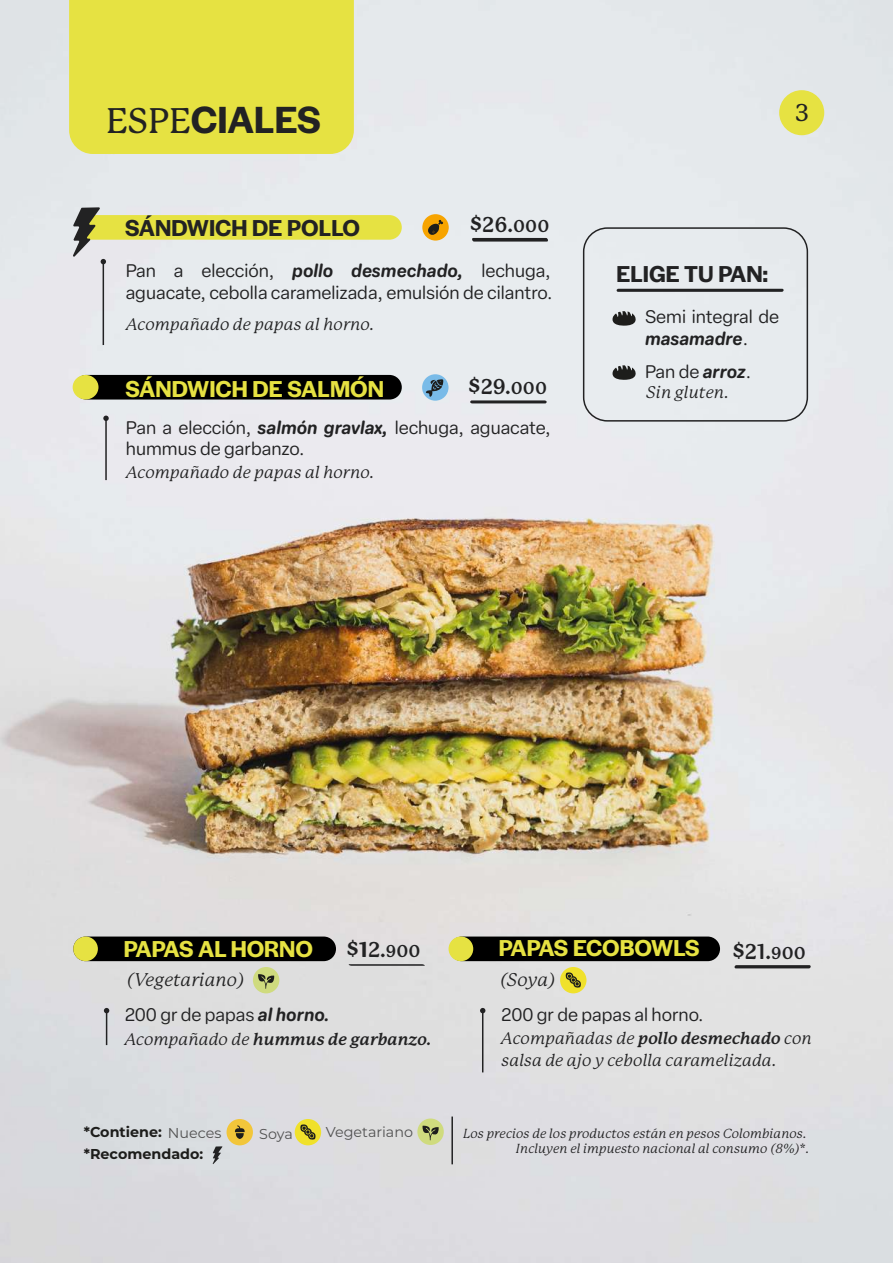
<style>
.page{position:relative;width:893px;height:1263px;background:#fff}
.page>*{position:absolute;margin:0;border:0;box-sizing:border-box;transform-origin:0 0}
.t1{font:600 39.45px "Halyard Display";color:#222223}
.t2{font:600 24px "Halyard Display";color:#e6e242}
.t3{font:600 24px "Halyard Display";color:#222223}
.t4{font:600 24px "Halyard Display";letter-spacing:-.03em;color:#e6e242}
.t5{font:500 23.7px "P Mackinac Pro";color:#222223}
.t6{font:700 21px "P22 Mackinac Pro";color:#222223}
.t7{font:18px/21.6px "Elza Round Variable Roman";color:#222223}
.t8{font:italic 18px "P22 Mackinac Pro";color:#222223}
.t9{font:italic 18px "Elza Round Variable";color:#222223}
.t10{font:700 16.8px "P22 Mackinac Pro";color:#222223}
.t11{font:italic 16.5px/22.5px "P22 Mackinac Pro";color:#222223}
.t12{font:italic 700 16.5px "P22 Mackinac Pro";color:#222223}
.t13{font:700 14.25px/21.6px "Montserrat";color:#1d1d1b}
.t14{font:14.25px "Montserrat";color:#515151}
.t15{font:italic 12.9px/15.5px "P22 Mackinac Pro";color:#222223;text-align:right}
.s1{font-family:"P Mackinac Pro";font-weight:500;font-size:34.8px}
.s2{font-weight:800}
.s3{font-size:16.8px}
.s4{font-family:"Elza Round Variable";font-style:italic}
.s5{font-family:"Elza Round Variable Roman";font-style:normal}
.s6{font-weight:800;font-size:21px}
.s7{font-size:21px}
.s8{font-weight:400}
.s9{font-weight:400;color:#515151}
.s10{font-weight:700}
</style>
<div class="page">
<img style="left:0;top:0;width:893px;height:1263px">
<div style="left:69px;top:0;width:285px;height:154px;background:#e6e242"></div>
<div style="left:779px;top:90px;width:45px;height:45px;background:#e6e242;border-radius:50%"></div>
<div style="left:74px;top:375px;width:328px;height:24px;background:#000;border-radius:12px"></div>
<div style="left:73px;top:936px;width:263px;height:25px;background:#000;border-radius:12px"></div>
<div style="left:449px;top:936px;width:271px;height:25px;background:#000;border-radius:12px"></div>
<div style="left:583px;top:227px;width:225px;height:195px;border:2px solid #222223;border-radius:24px"></div>
<div style="left:73px;top:375px;width:26px;height:24px;background:#e6e242;border-radius:50%"></div>
<div style="left:73px;top:936px;width:25px;height:25px;background:#e6e242;border-radius:50%"></div>
<div style="left:449px;top:936px;width:24px;height:25px;background:#e6e242;border-radius:50%"></div>
<div style="left:560px;top:967px;width:26px;height:26px;background:#f0e12b;border-radius:50%"></div>
<svg style="left:566px;top:972px;width:15px;height:16px"></svg>
<hr style="left:103px;top:263px;width:1px;height:82px;background:#222223">
<svg style="left:471px;top:238px;width:78px;height:4px"></svg>
<hr style="left:105px;top:420px;width:2px;height:60px;background:#222223">
<svg style="left:103px;top:416px;width:6px;height:5px"></svg>
<svg style="left:470px;top:400px;width:77px;height:3px"></svg>
<svg style="left:348px;top:964px;width:77px;height:2px"></svg>
<hr style="left:482px;top:1012px;width:1px;height:60px;background:#222223">
<svg style="left:480px;top:1008px;width:5px;height:5px"></svg>
<hr style="left:106px;top:1011px;width:1px;height:34px;background:#222223">
<svg style="left:104px;top:1008px;width:5px;height:5px"></svg>
<svg style="left:734px;top:965px;width:78px;height:3px"></svg>
<svg style="left:616px;top:289px;width:168px;height:3px"></svg>
<svg style="left:612px;top:311px;width:24px;height:15px"></svg>
<svg style="left:612px;top:365px;width:24px;height:15px"></svg>
<svg style="left:422px;top:214px;width:27px;height:27px"></svg>
<svg style="left:425px;top:219px;width:18px;height:18px"></svg>
<svg style="left:73px;top:207px;width:329px;height:57px;background:#dfdfa1"></svg>
<div style="left:227px;top:1119px;width:26px;height:26px;background:#f2c63a;border-radius:50%"></div>
<svg style="left:235px;top:1125px;width:10px;height:14px"></svg>
<div style="left:295px;top:1119px;width:26px;height:26px;background:#f0e12b;border-radius:50%"></div>
<svg style="left:300px;top:1124px;width:16px;height:16px"></svg>
<div style="left:417px;top:1118px;width:27px;height:27px;background:#cfdb7e;border-radius:50%"></div>
<svg style="left:422px;top:1126px;width:17px;height:14px"></svg>
<div style="left:253px;top:967px;width:26px;height:26px;background:#cfdb7e;border-radius:50%"></div>
<svg style="left:258px;top:974px;width:16px;height:15px"></svg>
<hr style="left:451px;top:1116px;width:2px;height:48px;background:#222223">
<svg style="left:213px;top:1146px;width:9px;height:18px"></svg>
<div style="left:422px;top:374px;width:26px;height:27px;background:#79bbe8;border-radius:50%"></div>
<svg style="left:425px;top:379px;width:18px;height:18px"></svg>
<h1 class="t1" style="left:106px;top:92px;width:216px"><span class="s1">ESPE</span>CIALES</h1>
<h3 class="t5" style="left:795px;top:99px;width:15px">3</h3>
<p class="t6" style="left:470px;top:213px;width:80px"><span class="s2">$</span>26.<span class="s3">000</span></p>
<h2 class="t3" style="left:125px;top:211px;width:236px">SÁNDWICH DE POLLO</h2>
<p class="t7" style="left:126px;top:259px;width:428px">Pan a elección, <span class="s4">pollo desmechado,</span> lechuga, aguacate, cebolla caramelizada, emulsión de cilantro.</p>
<p class="t11" style="left:126px;top:313px;width:249px">Acompañado de papas al horno.</p>
<h2 class="t2" style="left:125px;top:372px;width:260px">SÁNDWICH DE SALMÓN</h2>
<p class="t7" style="left:126px;top:416px;width:426px">Pan a elección, <span class="s4">salmón gravlax,</span> lechuga, aguacate, hummus de garbanzo.</p>
<p class="t6" style="left:469px;top:375px;width:80px"><span class="s2">$</span>29.<span class="s3">000</span></p>
<p class="t11" style="left:126px;top:461px;width:249px">Acompañado de papas al horno.</p>
<h2 class="t3" style="left:616px;top:256px;width:153px">ELIGE TU PAN:</h2>
<p class="t7" style="left:645px;top:305px;width:135px">Semi integral de</p>
<p class="t9" style="left:645px;top:326px;width:105px">masamadre<span class="s5">.</span></p>
<p class="t7" style="left:645px;top:360px;width:108px">Pan de <span class="s4">arroz</span>.</p>
<p class="t11" style="left:646px;top:381px;width:84px">Sin gluten.</p>
<h2 class="t2" style="left:124px;top:932px;width:191px">PAPAS AL HORNO</h2>
<p class="t8" style="left:126px;top:969px;width:120px">(Vegetariano)</p>
<p class="t10" style="left:347px;top:942px;width:75px"><span class="s6">$1</span><span class="s7">2.</span>900</p>
<h2 class="t4" style="left:499px;top:931px;width:202px">PAPAS ECOBOWLS</h2>
<p class="t8" style="left:500px;top:970px;width:57px">(Soya)</p>
<p class="t6" style="left:733px;top:940px;width:74px"><span class="s2">$</span>21.<span class="s3">900</span></p>
<p class="t7" style="left:125px;top:1004px;width:207px">200 gr de papas <span class="s4">al horno.</span></p>
<p class="t12" style="left:125px;top:1030px;width:308px"><span class="s8">Acompañado de</span> hummus de garbanzo.</p>
<p class="t13" style="left:84px;top:1120px;width:139px">*Contiene: <span class="s9">Nueces </span>*Recomendado:</p>
<p class="t14" style="left:259px;top:1124px;width:35px">Soya</p>
<p class="t14" style="left:326px;top:1122px;width:89px">Vegetariano</p>
<p class="t7" style="left:502px;top:1004px;width:204px">200 gr de papas al horno.</p>
<p class="t11" style="left:502px;top:1027px;width:312px">Acompañadas de <span class="s10">pollo desmechado</span> con salsa de ajo y cebolla caramelizada.</p>
<p class="t15" style="left:463px;top:1125px;width:347px">Los precios de los productos están en pesos Colombianos.<br>Incluyen el impuesto nacional al consumo (8%)*.</p>
</div>
